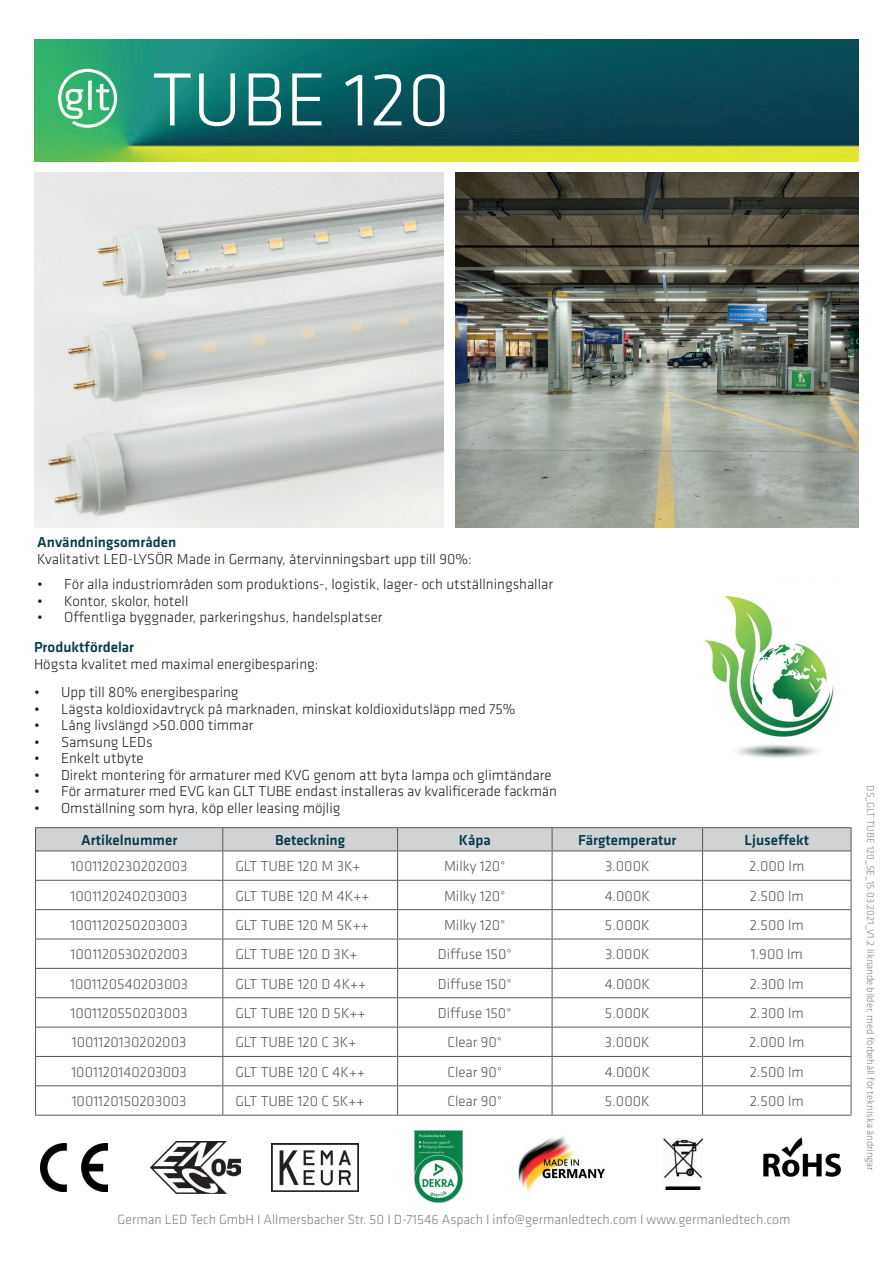
<style>
.page{position:relative;width:893px;height:1263px;background:#fff}
.page>*{position:absolute;margin:0;border:0;box-sizing:border-box;transform-origin:0 0}
.t1{font:300 78px "Klavika Basic";color:#fff}
.t2{font:300 15px "Klavika Basic";color:#231f20}
.t3{font:300 15px "Klavika Basic";color:#57585a}
.t4{font:500 15px "Klavika Basic";color:#093b4b}
.t5{font:300 13.8px "Klavika Basic";color:#808285}
.t6{font:300 10.5px "Klavika Basic";color:#808285}
</style>
<div class="page">
<img style="left:455px;top:172px;width:404px;height:355px">
<img style="left:34px;top:172px;width:409px;height:355px">
<img style="left:40px;top:1143px;width:68px;height:49px">
<img style="left:663px;top:1138px;width:39px;height:52px">
<img style="left:763px;top:1137px;width:78px;height:40px">
<img style="left:151px;top:1142px;width:90px;height:51px">
<img style="left:271px;top:1143px;width:88px;height:49px">
<img style="left:415px;top:1130px;width:47px;height:73px">
<img style="left:518px;top:1137px;width:87px;height:57px">
<hr style="left:35px;top:1115px;width:188px;height:1px;background:#57585a">
<hr style="left:223px;top:1115px;width:175px;height:1px;background:#57585a">
<hr style="left:398px;top:1115px;width:154px;height:1px;background:#57585a">
<hr style="left:552px;top:1115px;width:151px;height:1px;background:#57585a">
<hr style="left:703px;top:1115px;width:148px;height:1px;background:#57585a">
<hr style="left:35px;top:827px;width:188px;height:1px;background:#57585a">
<hr style="left:223px;top:827px;width:175px;height:1px;background:#57585a">
<hr style="left:398px;top:827px;width:154px;height:1px;background:#57585a">
<hr style="left:552px;top:827px;width:151px;height:1px;background:#57585a">
<hr style="left:703px;top:827px;width:148px;height:1px;background:#57585a">
<svg style="left:35px;top:828px;width:817px;height:287px"></svg>
<img style="left:704px;top:595px;width:130px;height:163px">
<img style="left:34px;top:39px;width:825px;height:123px">
<svg style="left:58px;top:69px;width:59px;height:59px"></svg>
<h1 class="t1" style="left:152px;top:53px;width:300px">TUBE 120</h1>
<p class="t4" style="left:37px;top:532px;width:141px">Användningsområden</p>
<p class="t2" style="left:37px;top:550px;width:436px">Kvalitativt LED-LYSÖR Made in Germany, återvinningsbart upp till 90%:</p>
<p class="t2" style="left:37px;top:575px;width:517px">• För alla industriområden som produktions-, logistik, lager- och utställningshallar</p>
<p class="t2" style="left:37px;top:592px;width:153px">• Kontor, skolor, hotell</p>
<p class="t2" style="left:37px;top:608px;width:347px">• Offentliga byggnader, parkeringshus, handelsplatser</p>
<p class="t4" style="left:34px;top:637px;width:102px">Produktfördelar</p>
<p class="t2" style="left:34px;top:655px;width:286px">Högsta kvalitet med maximal energibesparing:</p>
<p class="t2" style="left:34px;top:683px;width:206px">• Upp till 80% energibesparing</p>
<p class="t2" style="left:34px;top:700px;width:483px">• Lägsta koldioxidavtryck på marknaden, minskat koldioxidutsläpp med 75%</p>
<p class="t2" style="left:34px;top:716px;width:221px">• Lång livslängd &gt;50.000 timmar</p>
<p class="t2" style="left:34px;top:733px;width:120px">• Samsung LEDs</p>
<p class="t2" style="left:34px;top:749px;width:111px">• Enkelt utbyte</p>
<p class="t2" style="left:34px;top:766px;width:519px">• Direkt montering för armaturer med KVG genom att byta lampa och glimtändare</p>
<p class="t2" style="left:34px;top:782px;width:525px">• För armaturer med EVG kan GLT TUBE endast installeras av kvalificerade fackmän</p>
<p class="t2" style="left:34px;top:799px;width:308px">• Omställning som hyra, köp eller leasing möjlig</p>
<p class="t4" style="left:81px;top:830px;width:98px">Artikelnummer</p>
<p class="t4" style="left:275px;top:830px;width:71px">Beteckning</p>
<p class="t4" style="left:459px;top:830px;width:33px">Kåpa</p>
<p class="t4" style="left:578px;top:830px;width:100px">Färgtemperatur</p>
<p class="t4" style="left:745px;top:830px;width:66px">Ljuseffekt</p>
<p class="t3" style="left:71px;top:857px;width:118px">1001120230202003</p>
<p class="t3" style="left:235px;top:857px;width:127px">GLT TUBE 120 M 3K+</p>
<p class="t3" style="left:444px;top:857px;width:63px">Milky 120°</p>
<p class="t3" style="left:605px;top:857px;width:46px">3.000K</p>
<p class="t3" style="left:749px;top:857px;width:57px">2.000 lm</p>
<p class="t3" style="left:71px;top:886px;width:119px">1001120240203003</p>
<p class="t3" style="left:235px;top:886px;width:136px">GLT TUBE 120 M 4K++</p>
<p class="t3" style="left:444px;top:886px;width:63px">Milky 120°</p>
<p class="t3" style="left:605px;top:886px;width:47px">4.000K</p>
<p class="t3" style="left:750px;top:886px;width:56px">2.500 lm</p>
<p class="t3" style="left:71px;top:916px;width:119px">1001120250203003</p>
<p class="t3" style="left:235px;top:916px;width:135px">GLT TUBE 120 M 5K++</p>
<p class="t3" style="left:444px;top:916px;width:63px">Milky 120°</p>
<p class="t3" style="left:605px;top:916px;width:46px">5.000K</p>
<p class="t3" style="left:750px;top:916px;width:56px">2.500 lm</p>
<p class="t3" style="left:71px;top:945px;width:119px">1001120530202003</p>
<p class="t3" style="left:235px;top:945px;width:124px">GLT TUBE 120 D 3K+</p>
<p class="t3" style="left:438px;top:945px;width:75px">Diffuse 150°</p>
<p class="t3" style="left:605px;top:945px;width:46px">3.000K</p>
<p class="t3" style="left:751px;top:945px;width:54px">1.900 lm</p>
<p class="t3" style="left:70px;top:975px;width:119px">1001120540203003</p>
<p class="t3" style="left:235px;top:975px;width:132px">GLT TUBE 120 D 4K++</p>
<p class="t3" style="left:438px;top:975px;width:75px">Diffuse 150°</p>
<p class="t3" style="left:605px;top:975px;width:47px">4.000K</p>
<p class="t3" style="left:750px;top:975px;width:56px">2.300 lm</p>
<p class="t3" style="left:71px;top:1004px;width:119px">1001120550203003</p>
<p class="t3" style="left:235px;top:1004px;width:132px">GLT TUBE 120 D 5K++</p>
<p class="t3" style="left:438px;top:1004px;width:75px">Diffuse 150°</p>
<p class="t3" style="left:605px;top:1004px;width:46px">5.000K</p>
<p class="t3" style="left:750px;top:1004px;width:56px">2.300 lm</p>
<p class="t3" style="left:72px;top:1033px;width:116px">1001120130202003</p>
<p class="t3" style="left:235px;top:1033px;width:122px">GLT TUBE 120 C 3K+</p>
<p class="t3" style="left:447px;top:1033px;width:56px">Clear 90°</p>
<p class="t3" style="left:605px;top:1033px;width:46px">3.000K</p>
<p class="t3" style="left:749px;top:1033px;width:57px">2.000 lm</p>
<p class="t3" style="left:71px;top:1063px;width:117px">1001120140203003</p>
<p class="t3" style="left:235px;top:1063px;width:131px">GLT TUBE 120 C 4K++</p>
<p class="t3" style="left:447px;top:1063px;width:56px">Clear 90°</p>
<p class="t3" style="left:605px;top:1063px;width:47px">4.000K</p>
<p class="t3" style="left:750px;top:1063px;width:56px">2.500 lm</p>
<p class="t3" style="left:72px;top:1092px;width:116px">1001120150203003</p>
<p class="t3" style="left:235px;top:1092px;width:131px">GLT TUBE 120 C 5K++</p>
<p class="t3" style="left:447px;top:1092px;width:56px">Clear 90°</p>
<p class="t3" style="left:605px;top:1092px;width:46px">5.000K</p>
<p class="t3" style="left:750px;top:1092px;width:56px">2.500 lm</p>
<p class="t5" style="left:118px;top:1211px;width:674px">German LED Tech GmbH I Allmersbacher Str. 50 I D-71546 Aspach I info@germanledtech.com I www.germanledtech.com</p>
<p class="t6" style="left:877px;top:785px;width:387px;rotate:90deg">DS_GLT TUBE 120_SE_15.03.2021_V1.2 liknande bilder, med förbehåll för tekniska ändringar</p>
</div>
